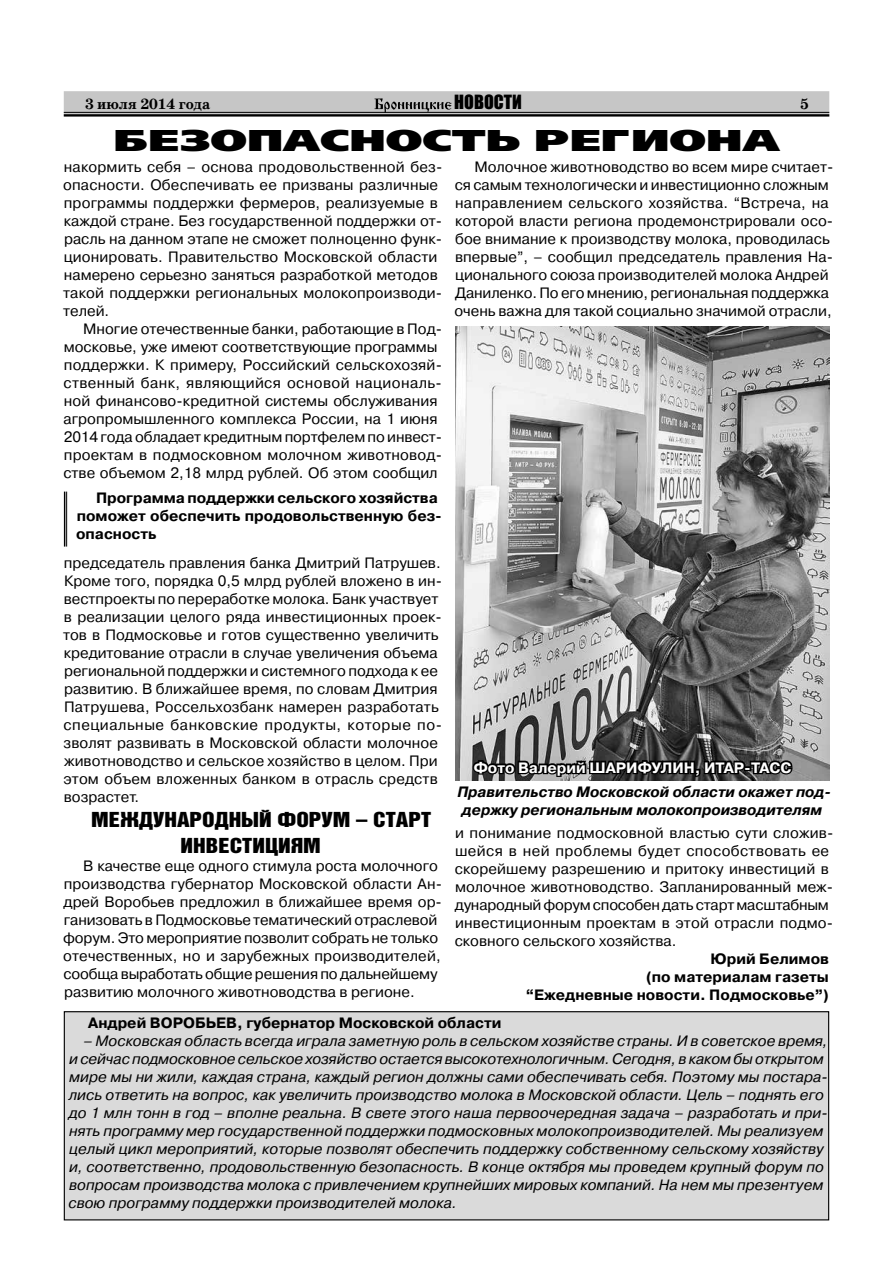
<style>
.page{position:relative;width:893px;height:1263px;background:#fff}
.page>*{position:absolute;margin:0;border:0;box-sizing:border-box;transform-origin:0 0}
.t1{font:30px "Free Set Black C";color:#000;scale:1.49 1}
.t2{font:21px/25.2px "Bastion Kontrast Alt C";color:#000;scale:1.2 1}
.t3{font:18px "Impact";color:#000}
.t4{font:15px/18px "Pragmatica C";color:#000}
.t5{font:italic 15px/18px "Pragmatica C";color:#000}
.t6{font:700 15px/18px "Pragmatica C";color:#000}
.t7{font:italic 700 15px/18px "Pragmatica C";color:#000}
.t8{font:700 15px "Pragmatica C";color:#fff}
.t9{font:700 15px "School Book AC";color:#000}
</style>
<div class="page">
<div style="left:64px;top:91px;width:765px;height:26px;background:#c6c6c6;border:2px solid #c6c6c6"></div>
<svg style="left:375px;top:98px;width:77px;height:14px"></svg>
<hr style="left:64px;top:112px;width:765px;height:1px;background:#000">
<hr style="left:64px;top:114px;width:765px;height:2px;background:#000">
<div style="left:64px;top:1012px;width:765px;height:208px;background:#dadada"></div>
<div style="left:64px;top:1011px;width:765px;height:209px;border:1px solid #000"></div>
<img style="left:455px;top:326px;width:374px;height:455px">
<svg style="left:471px;top:748px;width:323px;height:265px"></svg>
<hr style="left:66px;top:492px;width:1px;height:55px;background:#000">
<hr style="left:64px;top:492px;width:1px;height:55px;background:#000">
<p class="t9" style="left:85px;top:96px;width:127px">3 июля 2014 года</p>
<p class="t3" style="left:454px;top:88px;width:69px">НОВОСТИ</p>
<p class="t9" style="left:800px;top:96px;width:10px">5</p>
<h1 class="t1" style="left:113px;top:123px;width:449px">БЕЗОПАСНОСТЬ РЕГИОНА</h1>
<p class="t4" style="left:454px;top:158px;width:380px;text-indent:20px">Молочное животноводство во всем мире считает&shy;ся самым технологически и инвестиционно сложным направлением сельского хозяйства. “Встреча, на которой власти региона продемонстрировали осо&shy;бое внимание к производству молока, проводилась впервые”, – сообщил председатель правления На&shy;ционального союза производителей молока Андрей Даниленко. По его мнению, региональная поддержка очень важна для такой социально значимой отрасли,</p>
<p class="t4" style="left:63px;top:158px;width:381px">накормить себя – основа продовольственной без&shy;опасности. Обеспечивать ее призваны различные программы поддержки фермеров, реализуемые в каждой стране. Без государственной поддержки от&shy;расль на данном этапе не сможет полноценно функ&shy;ционировать. Правительство Московской области намерено серьезно заняться разработкой методов такой поддержки региональных молокопроизводи&shy;телей.</p>
<p class="t4" style="left:63px;top:320px;width:380px;text-indent:20px">Многие отечественные банки, работающие в Под&shy;московье, уже имеют соответствующие программы поддержки. К примеру, Российский сельскохозяй&shy;ственный банк, являющийся основой националь&shy;ной финансово-кредитной системы обслуживания агропромышленного комплекса России, на 1 июня 2014 года обладает кредитным портфелем по инвест&shy;проектам в подмосковном молочном животновод&shy;стве объемом 2,18 млрд рублей. Об этом сообщил</p>
<p class="t6" style="left:76px;top:489px;width:368px;text-indent:20px">Программа поддержки сельского хозяйства поможет обеспечить продовольственную без&shy;опасность</p>
<p class="t4" style="left:63px;top:554px;width:380px">председатель правления банка Дмитрий Патрушев.<br>Кроме того, порядка 0,5 млрд рублей вложено в ин&shy;вестпроекты по переработке молока. Банк участвует в реализации целого ряда инвестиционных проек&shy;тов в Подмосковье и готов существенно увеличить кредитование отрасли в случае увеличения объема региональной поддержки и системного подхода к ее развитию. В ближайшее время, по словам Дмитрия Патрушева, Россельхозбанк намерен разработать специальные банковские продукты, которые по&shy;зволят развивать в Московской области молочное животноводство и сельское хозяйство в целом. При этом объем вложенных банком в отрасль средств возрастет.</p>
<h2 class="t2" style="left:181px;top:807px;width:210px;text-indent:-89px">МЕЖДУНАРОДНЫЙ ФОРУМ – СТАРТ<br>ИНВЕСТИЦИЯМ</h2>
<p class="t4" style="left:63px;top:857px;width:380px;text-indent:20px">В качестве еще одного стимула роста молочного производства губернатор Московской области Ан&shy;дрей Воробьев предложил в ближайшее время ор&shy;ганизовать в Подмосковье тематический отраслевой форум. Это мероприятие позволит собрать не только отечественных, но и зарубежных производителей, сообща выработать общие решения по дальнейшему развитию молочного животноводства в регионе.</p>
<p class="t8" style="left:474px;top:759px;width:319px">Фото Валерий ШАРИФУЛИН, ИТАР-ТАСС</p>
<p class="t7" style="left:457px;top:783px;width:375px">Правительство Московской области окажет под&shy;держку региональным молокопроизводителям</p>
<p class="t4" style="left:455px;top:824px;width:380px">и понимание подмосковной властью сути сложив&shy;шейся в ней проблемы будет способствовать ее скорейшему разрешению и притоку инвестиций в молочное животноводство. Запланированный меж&shy;дународный форум способен дать старт масштабным инвестиционным проектам в этой отрасли подмо&shy;сковного сельского хозяйства.</p>
<p class="t6" style="left:526px;top:950px;width:305px;text-align:right">Юрий Белимов<br>(по материалам газеты<br>“Ежедневные новости. Подмосковье”)</p>
<p class="t6" style="left:88px;top:1014px;width:415px">Андрей ВОРОБЬЕВ, губернатор Московской области</p>
<p class="t5" style="left:68px;top:1032px;width:761px;text-indent:15px">– Московская область всегда играла заметную роль в сельском хозяйстве страны. И в советское время, и сейчас подмосковное сельское хозяйство остается высокотехнологичным. Сегодня, в каком бы открытом мире мы ни жили, каждая страна, каждый регион должны сами обеспечивать себя. Поэтому мы постара&shy;лись ответить на вопрос, как увеличить производство молока в Московской области. Цель – поднять его до 1 млн тонн в год – вполне реальна. В свете этого наша первоочередная задача – разработать и при&shy;нять программу мер государственной поддержки подмосковных молокопроизводителей. Мы реализуем целый цикл мероприятий, которые позволят обеспечить поддержку собственному сельскому хозяйству и, соответственно, продовольственную безопасность. В конце октября мы проведем крупный форум по вопросам производства молока с привлечением крупнейших мировых компаний. На нем мы презентуем свою программу поддержки производителей молока.</p>
</div>
